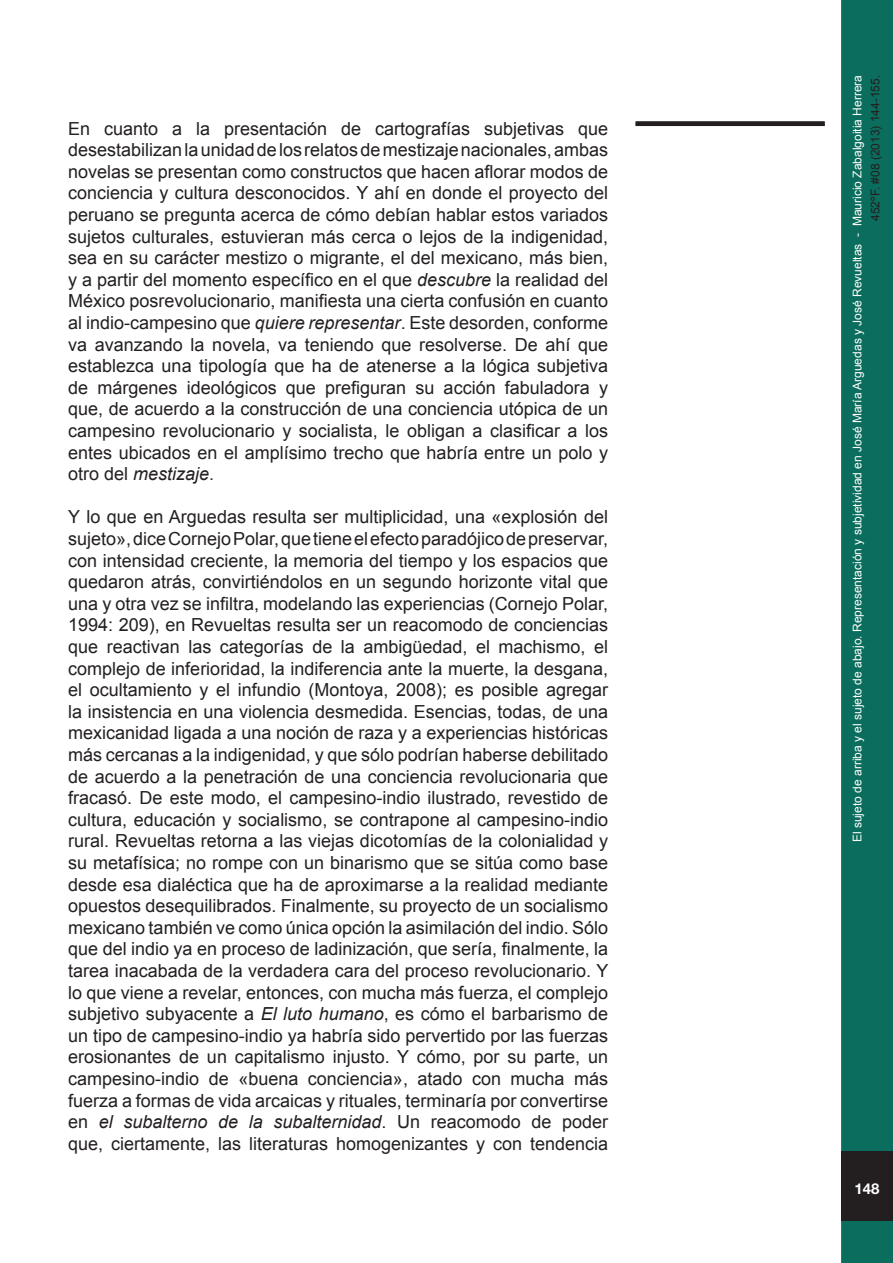
<style>
.page{position:relative;width:893px;height:1263px;background:#fff}
.page>*{position:absolute;margin:0;border:0;box-sizing:border-box;transform-origin:0 0}
.t1{font:18px/21.6px "Arial";color:#231f20;text-align:justify}
.t2{font:700 15px "Helvetica Neue";color:#fff}
.t3{font:12px "Arial";color:#fff}
.t4{font:12px "Arial";color:#231f20}
.s1{font-style:italic}
.s2{color:#333}
.s3{color:#222}
</style>
<div class="page">
<div style="left:843px;top:2px;width:48px;height:1259px;background:#0a6d5d"></div>
<div style="left:841px;top:0;width:52px;height:1263px;border:3px solid #0a6d5d"></div>
<div style="left:841px;top:1151px;width:52px;height:70px;background:#231f20"></div>
<div style="left:636px;top:121px;width:189px;height:5px;background:#231f20"></div>
<p class="t1" style="left:68px;top:118px;width:541px">En cuanto a la presentación de cartografías subjetivas que desestabilizan la unidad de los relatos de mestizaje nacionales, ambas novelas se presentan como constructos que hacen aflorar modos de conciencia y cultura desconocidos. Y ahí en donde el proyecto del peruano se pregunta acerca de cómo debían hablar estos variados sujetos culturales, estuvieran más cerca o lejos de la indigenidad, sea en su carácter mestizo o migrante, el del mexicano, más bien, y a partir del momento específico en el que <span class="s1">descubre</span> la realidad del México posrevolucionario, manifiesta una cierta confusión en cuanto al indio-campesino que <span class="s1">quiere representar</span>. Este desorden, conforme va avanzando la novela, va teniendo que resolverse. De ahí que establezca una tipología que ha de atenerse a la lógica subjetiva de márgenes ideológicos que prefiguran su acción fabuladora y que, de acuerdo a la construcción de una conciencia utópica de un campesino revolucionario y socialista, le obligan a clasificar a los entes ubicados en el amplísimo trecho que habría entre un polo y otro del <span class="s1">mestizaje</span><span class="s2">.</span></p>
<p class="t1" style="left:68px;top:506px;width:542px">Y lo que en Arguedas resulta ser multiplicidad, una <span class="s3">«</span>explosión del sujeto<span class="s3">»</span>, dice Cornejo Polar, que tiene el efecto paradójico de preservar, con intensidad creciente, la memoria del tiempo y los espacios que quedaron atrás, convirtiéndolos en un segundo horizonte vital que una y otra vez se infiltra, modelando las experiencias (Cornejo Polar, 1994: 209), en Revueltas resulta ser un reacomodo de conciencias que reactivan las categorías de la ambigüedad, el machismo, el complejo de inferioridad, la indiferencia ante la muerte, la desgana, el ocultamiento y el infundio (Montoya, 2008); es posible agregar la insistencia en una violencia desmedida. Esencias, todas, de una mexicanidad ligada a una noción de raza y a experiencias históricas más cercanas a la indigenidad, y que sólo podrían haberse debilitado de acuerdo a la penetración de una conciencia revolucionaria que fracasó. De este modo, el campesino-indio ilustrado, revestido de cultura, educación y socialismo, se contrapone al campesino-indio rural. Revueltas retorna a las viejas dicotomías de la colonialidad y su metafísica; no rompe con un binarismo que se sitúa como base desde esa dialéctica que ha de aproximarse a la realidad mediante opuestos desequilibrados. Finalmente, su proyecto de un socialismo mexicano también ve como única opción la asimilación del indio. Sólo que del indio ya en proceso de ladinización, que sería, finalmente, la tarea inacabada de la verdadera cara del proceso revolucionario. Y lo que viene a revelar, entonces, con mucha más fuerza, el complejo subjetivo subyacente a <span class="s1">El luto humano</span>, es cómo el barbarismo de un tipo de campesino-indio ya habría sido pervertido por las fuerzas erosionantes de un capitalismo injusto. Y cómo, por su parte, un campesino-indio de «buena conciencia», atado con mucha más fuerza a formas de vida arcaicas y rituales, terminaría por convertirse en <span class="s1">el subalterno de la subalternidad</span>. Un reacomodo de poder que, ciertamente, las literaturas homogenizantes y con tendencia</p>
<p class="t3" style="left:850px;top:842px;width:769px;rotate:-90deg">El sujeto de arriba y el sujeto de abajo. Representación y subjetividad en José María Arguedas y José Revueltas - Mauricio Zabalgoitia Herrera</p>
<p class="t4" style="left:868px;top:221px;width:147px;rotate:-90deg">452ºF. #08 (2013) 144-155.</p>
<p class="t2" style="left:854px;top:1179px;width:27px">148</p>
</div>
